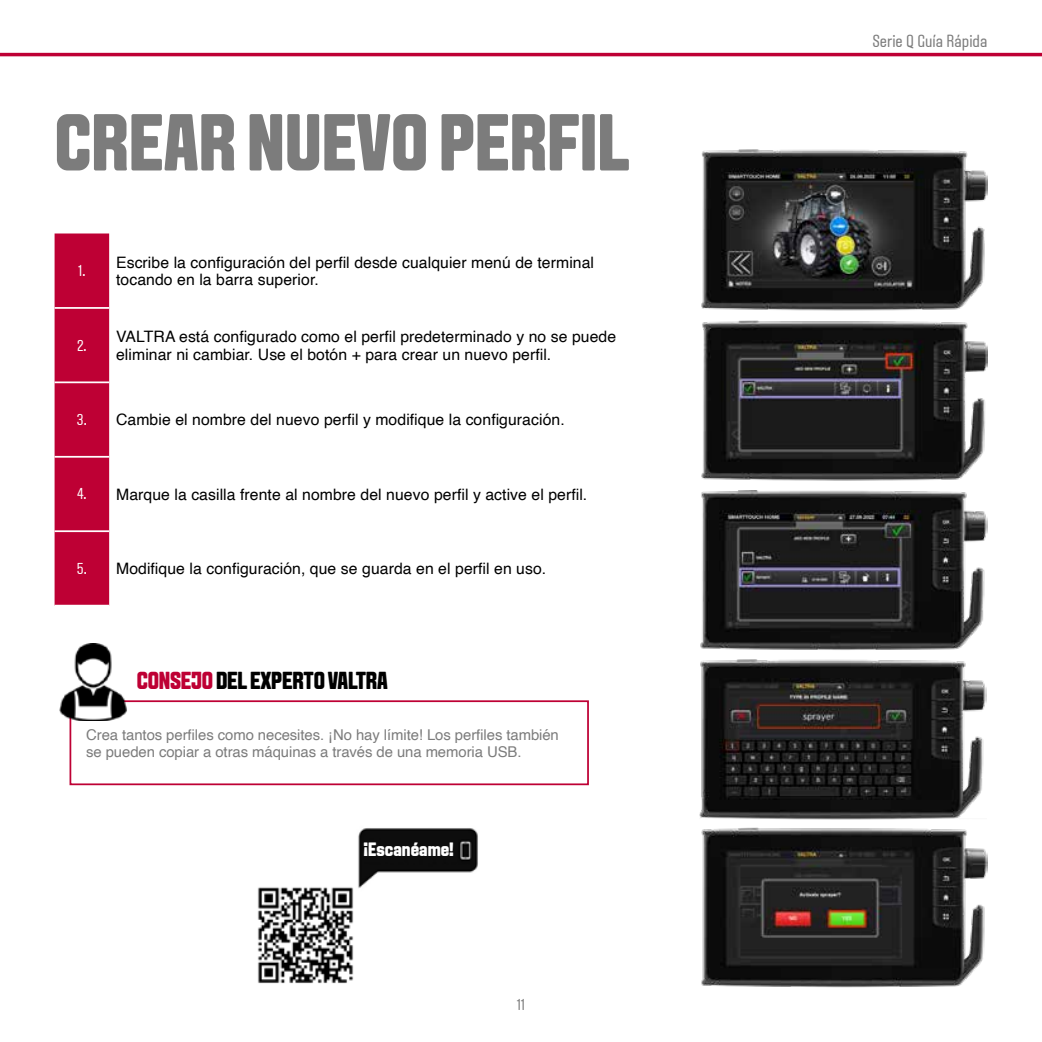
<style>
.page{position:relative;width:1042px;height:1042px;background:#fff}
.page>*{position:absolute;margin:0;border:0;box-sizing:border-box;transform-origin:0 0}
.t1{font:700 80.5px "VALTRA Aveny T 2020 Extra";color:#7c7c7c}
.t2{font:700 24.5px "VALTRA Aveny T 2020 Extra";letter-spacing:-.01em;color:#000}
.t3{font:700 19.25px "VALTRA Aveny T 2020 Extra";color:#fff}
.t4{font:17.5px "VALTRA Aveny T 2020 Regular";color:#7c7c7c}
.t5{font:15.75px/17.5px "Helvetica";letter-spacing:.005em;color:#000}
.t6{font:15.75px "VALTRA Aveny T 2020 Regular";color:#fff}
.t7{font:15.75px "VALTRA Aveny T 2020 Regular";color:#7c7c7c}
.t8{font:14.88px/17.5px "Helvetica";letter-spacing:-.005em;color:#7c7c7c}
.s1{font-family:"VALTRA Aveny T 2020 Regular";color:#fff}
.s2{color:#be0034}
</style>
<div class="page">
<div style="left:70px;top:700px;width:519px;height:85px;border:2px solid #be0034"></div>
<img style="left:59px;top:643px;width:72px;height:77px">
<div style="left:55px;top:233px;width:54px;height:372px;background:#be0034"></div>
<hr style="left:55px;top:307px;width:54px;height:2px;background:#fff">
<hr style="left:55px;top:381px;width:54px;height:2px;background:#fff">
<hr style="left:55px;top:456px;width:54px;height:2px;background:#fff">
<hr style="left:55px;top:530px;width:54px;height:2px;background:#fff">
<img style="left:257px;top:887px;width:97px;height:97px">
<img style="left:701px;top:149px;width:286px;height:162px">
<img style="left:701px;top:320px;width:286px;height:161px">
<img style="left:701px;top:827px;width:286px;height:160px">
<img style="left:700px;top:490px;width:287px;height:160px">
<img style="left:699px;top:659px;width:288px;height:160px">
<img style="left:358px;top:828px;width:120px;height:60px">
<hr style="left:0;top:53px;width:1042px;height:3px;background:#be0034">
<h1 class="t1" style="left:55px;top:90px;width:577px">CREAR NUEVO PERFIL</h1>
<p class="t6" style="left:78px;top:261px;width:9px">1.</p>
<p class="t5" style="left:116px;top:254px;width:479px">Escribe la configuración del perfil desde cualquier menú de terminal tocando en la barra superior.</p>
<p class="t6" style="left:77px;top:335px;width:11px">2.</p>
<p class="t5" style="left:116px;top:328px;width:501px">VALTRA está configurado como el perfil predeterminado y no se puede eliminar ni cambiar. Use el botón + para crear un nuevo perfil.</p>
<p class="t5" style="left:77px;top:412px;width:489px"><span class="s1">3.</span> Cambie el nombre del nuevo perfil y modifique la configuración.</p>
<p class="t5" style="left:77px;top:486px;width:512px"><span class="s1">4.</span> Marque la casilla frente al nombre del nuevo perfil y active el perfil.</p>
<p class="t5" style="left:77px;top:560px;width:471px"><span class="s1">5.</span> Modifique la configuración, que se guarda en el perfil en uso.</p>
<h2 class="t2" style="left:137px;top:665px;width:252px"><span class="s2">CONSEJO</span> DEL EXPERTO VALTRA</h2>
<p class="t8" style="left:86px;top:726px;width:474px">Crea tantos perfiles como necesites. ¡No hay límite! Los perfiles también se pueden copiar a otras máquinas a través de una memoria USB.</p>
<p class="t3" style="left:364px;top:837px;width:92px">¡Escanéame!</p>
<p class="t7" style="left:517px;top:994px;width:10px">11</p>
<p class="t4" style="left:872px;top:29px;width:117px">Serie Q Guía Rápida</p>
</div>
